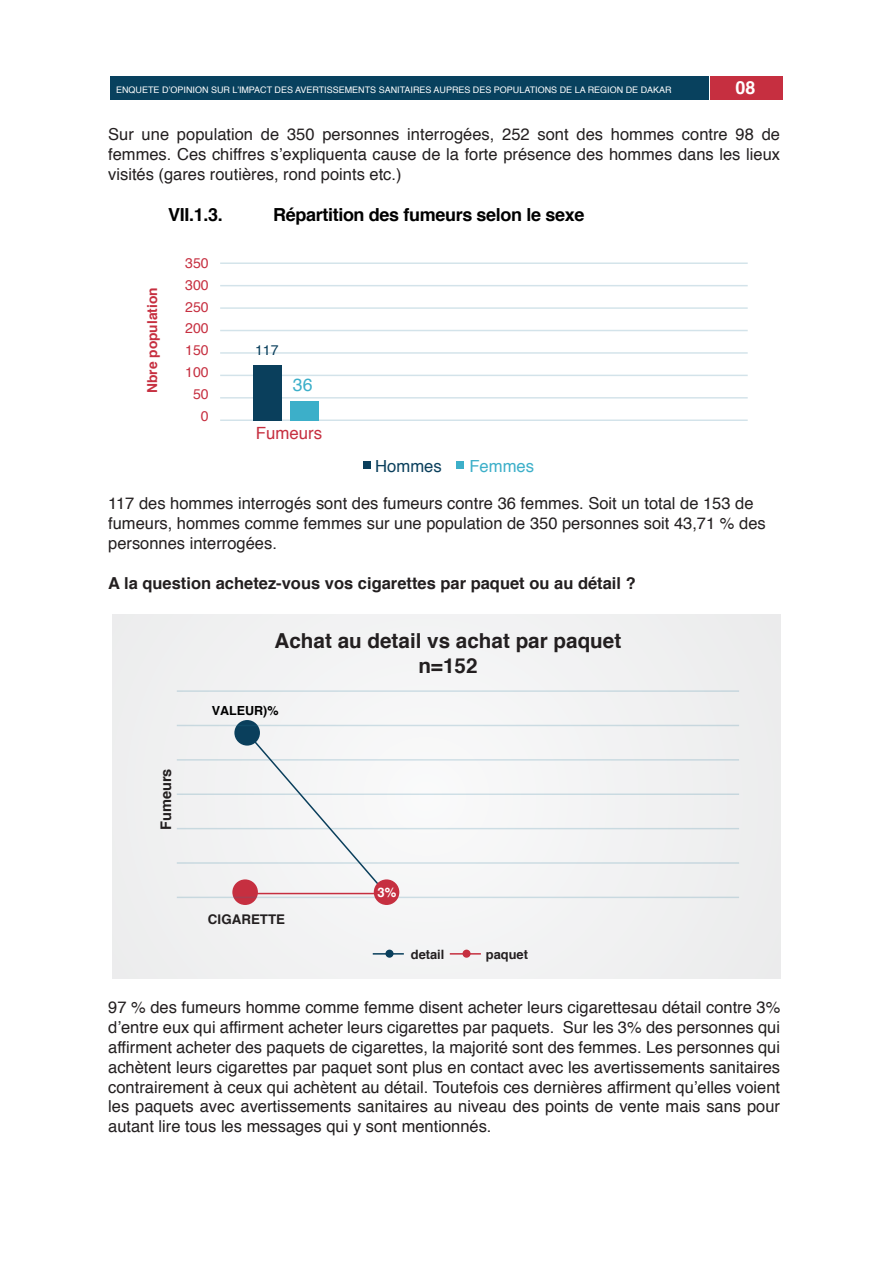
<style>
.page{position:relative;width:893px;height:1263px;background:#fff}
.page>*{position:absolute;margin:0;border:0;box-sizing:border-box;transform-origin:0 0}
.t1{font:700 20.7px/24.8px "Helvetica";color:#231f20;text-align:center}
.t2{font:700 18px "Helvetica";letter-spacing:-.02em;color:#000}
.t3{font:700 18px "Helvetica";color:#fff}
.t4{font:17.7px "Helvetica";color:#3cafc9}
.t5{font:16.8px "Helvetica";color:#c62f40}
.t6{font:16.65px "Helvetica";color:#0a3f5c}
.t7{font:16.65px "Helvetica";color:#3cafc9}
.t8{font:16.5px/19.8px "Helvetica";color:#231f20;text-align:justify}
.t9{font:700 16.5px "Helvetica";color:#231f20}
.t10{font:700 14.55px "Helvetica";color:#231f20}
.t11{font:14.1px/21.9px "Helvetica";color:#c62f40;text-align:right}
.t12{font:14.1px "Helvetica";color:#0a3f5c}
.t13{font:700 13.8px "Helvetica";color:#c62f40}
.t14{font:700 13.35px "Helvetica";color:#231f20}
.t15{font:700 13.05px "Helvetica";color:#fff}
.t16{font:700 12.9px "Helvetica";color:#231f20}
.t17{font:700 12.6px "Helvetica";color:#000}
.t18{font:9px "Helvetica";color:#fff}
</style>
<div class="page">
<div style="left:110px;top:76px;width:598px;height:23px;background:#08415e"></div>
<div style="left:710px;top:76px;width:73px;height:23px;background:#c62f40"></div>
<hr style="left:220px;top:262px;width:528px;height:2px;background:#267797">
<hr style="left:220px;top:285px;width:528px;height:1px;background:#267797">
<hr style="left:220px;top:307px;width:528px;height:2px;background:#267797">
<hr style="left:220px;top:330px;width:528px;height:1px;background:#267797">
<hr style="left:220px;top:352px;width:528px;height:2px;background:#267797">
<hr style="left:220px;top:375px;width:528px;height:1px;background:#267797">
<hr style="left:220px;top:397px;width:528px;height:2px;background:#267797">
<hr style="left:220px;top:419px;width:528px;height:2px;background:#267797">
<div style="left:253px;top:365px;width:29px;height:55px;background:#0a3f5c"></div>
<div style="left:291px;top:401px;width:28px;height:19px;background:#3cafc9"></div>
<div style="left:363px;top:461px;width:8px;height:7px;background:#0a3f5c"></div>
<div style="left:456px;top:461px;width:8px;height:7px;background:#3cafc9"></div>
<div style="left:113px;top:615px;width:667px;height:364px;background:#f1f1f2"></div>
<div style="left:232px;top:879px;width:26px;height:26px;background:#c62f40;border-radius:50%"></div>
<div style="left:234px;top:720px;width:26px;height:25px;background:#0a3f5c;border-radius:50%"></div>
<hr style="left:177px;top:690px;width:562px;height:2px;background:#267797">
<hr style="left:177px;top:725px;width:562px;height:1px;background:#267797">
<hr style="left:177px;top:759px;width:562px;height:2px;background:#267797">
<hr style="left:177px;top:793px;width:562px;height:2px;background:#267797">
<hr style="left:177px;top:828px;width:562px;height:1px;background:#267797">
<hr style="left:177px;top:862px;width:562px;height:2px;background:#267797">
<hr style="left:177px;top:897px;width:562px;height:1px;background:#267797">
<hr style="left:373px;top:953px;width:31px;height:1px;background:#0a3f5c">
<div style="left:385px;top:950px;width:9px;height:8px;background:#0a3f5c;border-radius:50%"></div>
<hr style="left:450px;top:953px;width:31px;height:1px;background:#c62f40">
<div style="left:462px;top:950px;width:9px;height:8px;background:#c62f40;border-radius:50%"></div>
<svg style="left:245px;top:731px;width:147px;height:168px"></svg>
<div style="left:374px;top:879px;width:25px;height:26px;background:#c62f40;border-radius:50%"></div>
<p class="t18" style="left:116px;top:86px;width:557px">ENQUETE D’OPINION SUR L’IMPACT DES AVERTISSEMENTS SANITAIRES AUPRES DES POPULATIONS DE LA REGION DE DAKAR</p>
<p class="t3" style="left:735px;top:80px;width:21px">08</p>
<p class="t8" style="left:108px;top:126px;width:673px">Sur une population de 350 personnes interrogées, 252 sont des hommes contre 98 de femmes. Ces chiffres s’expliquenta cause de la forte présence des hommes dans les lieux visités (gares routières, rond points etc.)</p>
<p class="t2" style="left:168px;top:208px;width:56px">VII.1.3.</p>
<p class="t2" style="left:273px;top:208px;width:313px">Répartition des fumeurs selon le sexe</p>
<p class="t13" style="left:146px;top:393px;width:107px;rotate:-90deg">Nbre population</p>
<p class="t11" style="left:185px;top:253px;width:25px">350<br>300<br>250<br>200<br>150<br>100<br>50<br>0</p>
<p class="t12" style="left:255px;top:344px;width:25px">117</p>
<p class="t4" style="left:293px;top:377px;width:21px">36</p>
<p class="t5" style="left:256px;top:426px;width:68px">Fumeurs</p>
<p class="t6" style="left:375px;top:459px;width:68px">Hommes</p>
<p class="t7" style="left:469px;top:459px;width:66px">Femmes</p>
<p class="t8" style="left:108px;top:495px;width:659px;text-align:left">117 des hommes interrogés sont des fumeurs contre 36 femmes. Soit un total de 153 de fumeurs, hommes comme femmes sur une population de 350 personnes soit 43,71 % des personnes interrogées.</p>
<p class="t9" style="left:108px;top:576px;width:529px">A la question achetez-vous vos cigarettes par paquet ou au détail ?</p>
<p class="t10" style="left:160px;top:830px;width:63px;rotate:-90deg">Fumeurs</p>
<p class="t1" style="left:275px;top:630px;width:348px">Achat au detail vs achat par paquet n=152</p>
<p class="t17" style="left:212px;top:705px;width:68px">VALEUR)%</p>
<p class="t14" style="left:208px;top:914px;width:79px">CIGARETTE</p>
<p class="t15" style="left:377px;top:887px;width:20px">3%</p>
<p class="t16" style="left:411px;top:949px;width:35px">detail</p>
<p class="t16" style="left:486px;top:949px;width:44px">paquet</p>
<p class="t8" style="left:108px;top:999px;width:674px">97 % des fumeurs homme comme femme disent acheter leurs cigarettesau détail contre 3% d’entre eux qui affirment acheter leurs cigarettes par paquets. Sur les 3% des personnes qui affirment acheter des paquets de cigarettes, la majorité sont des femmes. Les personnes qui achètent leurs cigarettes par paquet sont plus en contact avec les avertissements sanitaires contrairement à ceux qui achètent au détail. Toutefois ces dernières affirment qu’elles voient les paquets avec avertissements sanitaires au niveau des points de vente mais sans pour autant lire tous les messages qui y sont mentionnés.</p>
</div>
